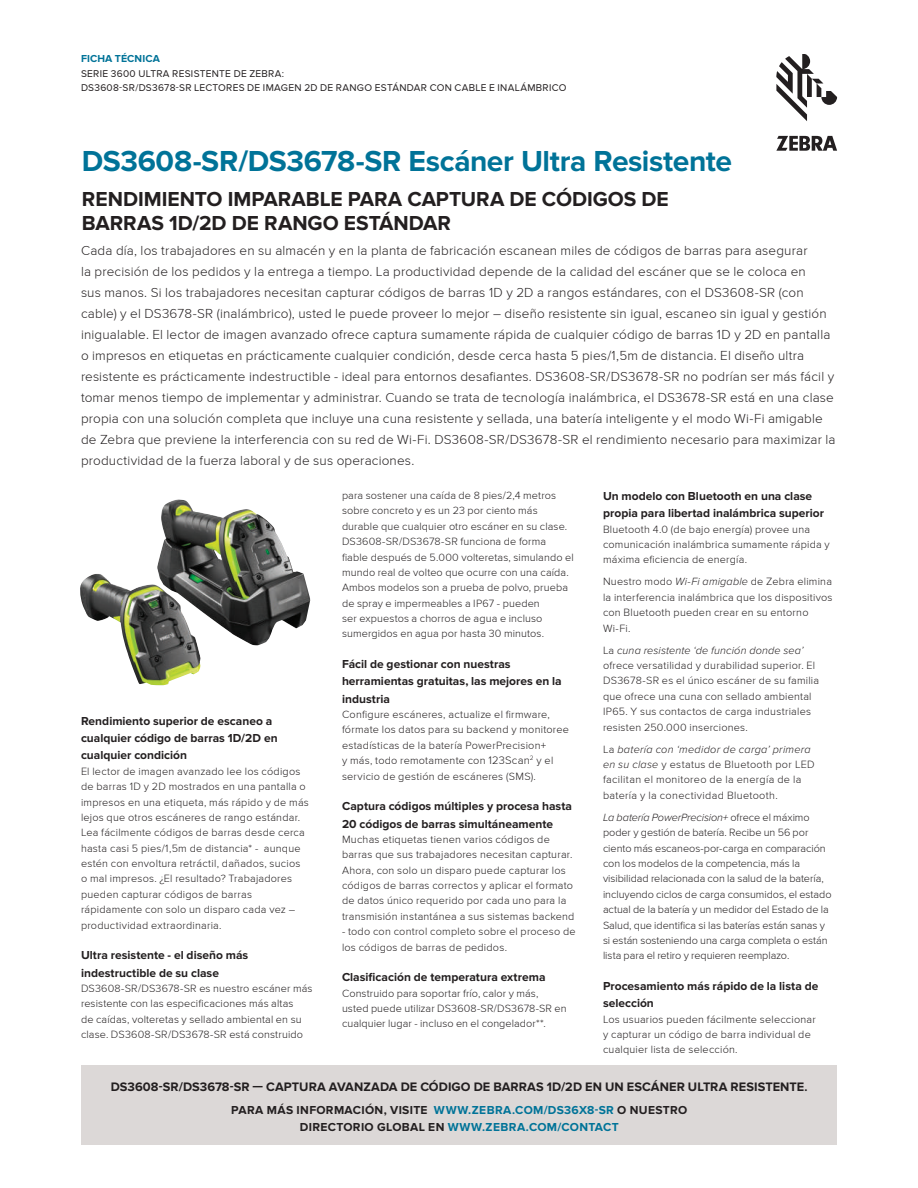
<style>
.page{position:relative;width:918px;height:1188px;background:#fff}
.page>*{position:absolute;margin:0;border:0;box-sizing:border-box;transform-origin:0 0}
.t1{font:700 30px "Proxima Nova";letter-spacing:-.015em;color:#007398}
.t2{font:700 21px/24px "Proxima Nova";letter-spacing:-.005em;color:#231f20}
.t3{font:300 13.5px/21px "Proxima Nova";letter-spacing:.01em;color:#231f20}
.t4{font:700 12.75px "Proxima Nova";letter-spacing:.005em;color:#231f20}
.t5{font:700 12px/17.2px "Proxima Nova";letter-spacing:.005em;color:#231f20}
.t6{font:700 12px/16.5px "Proxima Nova";letter-spacing:.03em;color:#231f20;text-align:center}
.t7{font:300 10.8px/15.3px "Proxima Nova";letter-spacing:.02em;color:#231f20}
.t8{font:300 10.8px/15.3px "Proxima Nova";letter-spacing:-.005em;color:#231f20}
.t9{font:700 10.5px "Proxima Nova";letter-spacing:.01em;color:#007398}
.t10{font:10.2px/14.2px "Proxima Nova";letter-spacing:.03em;color:#231f20}
.s1{font-size:11.25px}
.s2{font-style:italic}
.s3{font-size:12px}
.s4{color:#007398}
</style>
<div class="page">
<svg style="left:776px;top:54px;width:61px;height:67px"></svg>
<svg style="left:776px;top:136px;width:61px;height:15px"></svg>
<div style="left:81px;top:1065px;width:756px;height:79px;background:#dcd8d7"></div>
<img style="left:80px;top:499px;width:230px;height:187px">
<p class="t9" style="left:81px;top:53px;width:80px">FICHA TÉCNICA</p>
<p class="t10" style="left:81px;top:66px;width:487px">SERIE 3600 ULTRA RESISTENTE DE ZEBRA:<br>DS3608-SR/DS3678-SR LECTORES DE IMAGEN 2D DE RANGO ESTÁNDAR CON CABLE E INALÁMBRICO</p>
<h1 class="t1" style="left:82px;top:144px;width:652px">DS3608-SR/DS3678-SR Escáner Ultra Resistente</h1>
<h2 class="t2" style="left:82px;top:188px;width:588px">RENDIMIENTO IMPARABLE PARA CAPTURA DE CÓDIGOS DE<br>BARRAS 1D/2D DE RANGO ESTÁNDAR</h2>
<p class="t3" style="left:81px;top:241px;width:756px">Cada día, los trabajadores en su almacén y en la planta de fabricación escanean miles de códigos de barras para asegurar<br>la precisión de los pedidos y la entrega a tiempo. La productividad depende de la calidad del escáner que se le coloca en<br>sus manos. Si los trabajadores necesitan capturar códigos de barras 1D y 2D a rangos estándares, con el DS3608-SR (con cable) y el DS3678-SR (inalámbrico), usted le puede proveer lo mejor – diseño resistente sin igual, escaneo sin igual y gestión inigualable. El lector de imagen avanzado ofrece captura sumamente rápida de cualquier código de barras 1D y 2D en pantalla o impresos en etiquetas en prácticamente cualquier condición, desde cerca hasta 5 pies/1,5m de distancia. El diseño ultra resistente es prácticamente indestructible - ideal para entornos desafiantes. DS3608-SR/DS3678-SR no podrían ser más fácil y tomar menos tiempo de implementar y administrar. Cuando se trata de tecnología inalámbrica, el DS3678-SR está en una clase propia con una solución completa que incluye una cuna resistente y sellada, una batería inteligente y el modo Wi-Fi amigable de Zebra que previene la interferencia con su red de Wi-Fi. DS3608-SR/DS3678-SR el rendimiento necesario para maximizar la productividad de la fuerza laboral y de sus operaciones.</p>
<p class="t5" style="left:81px;top:713px;width:198px">Rendimiento superior de escaneo a cualquier código de barras 1D/2D en cualquier condición</p>
<p class="t7" style="left:81px;top:764px;width:229px">El lector de imagen avanzado lee los códigos de barras 1D y 2D mostrados en una pantalla o impresos en una etiqueta, más rápido y de más lejos que otros escáneres de rango estándar.<br>Lea fácilmente códigos de barras desde cerca hasta casi 5 pies/1,5m de distancia* - aunque estén con envoltura retráctil, dañados, sucios o mal impresos. ¿El resultado? Trabajadores pueden capturar códigos de barras rápidamente con solo un disparo cada vez – productividad extraordinaria.</p>
<p class="t5" style="left:81px;top:947px;width:169px">Ultra resistente - el diseño más indestructible de su clase</p>
<p class="t7" style="left:81px;top:981px;width:233px">DS3608-SR/DS3678-SR es nuestro escáner más resistente con las especificaciones más altas<br>de caídas, volteretas y sellado ambiental en su clase. DS3608-SR/DS3678-SR está construido</p>
<p class="t7" style="left:342px;top:488px;width:233px">para sostener una caída de 8 pies/2,4 metros sobre concreto y es un 23 por ciento más durable que cualquier otro escáner en su clase.<br>DS3608-SR/DS3678-SR funciona de forma fiable después de 5.000 volteretas, simulando el mundo real de volteo que ocurre con una caída.<br>Ambos modelos son a prueba de polvo, prueba de spray e impermeables a IP67 - pueden<br>ser expuestos a chorros de agua e incluso sumergidos en agua por hasta 30 minutos.</p>
<p class="t5" style="left:342px;top:656px;width:221px">Fácil de gestionar con nuestras herramientas gratuitas, las mejores en la industria</p>
<p class="t7" style="left:342px;top:707px;width:229px">Configure escáneres, actualize el firmware, fórmate los datos para su backend y monitoree estadísticas de la batería PowerPrecision+<br>y más, todo remotamente con <span class="s1">123Scan</span><sup>2</sup> y el servicio de gestión de escáneres (SMS).</p>
<p class="t5" style="left:342px;top:798px;width:232px">Captura códigos múltiples y procesa hasta<br>20 códigos de barras simultáneamente</p>
<p class="t7" style="left:342px;top:832px;width:234px">Muchas etiquetas tienen varios códigos de barras que sus trabajadores necesitan capturar.<br>Ahora, con solo un disparo puede capturar los códigos de barras correctos y aplicar el formato de datos único requerido por cada uno para la transmisión instantánea a sus sistemas backend</p>
<p class="t7" style="left:342px;top:924px;width:235px">- todo con control completo sobre el proceso de los códigos de barras de pedidos.</p>
<p class="t5" style="left:342px;top:969px;width:205px">Clasificación de temperatura extrema</p>
<p class="t7" style="left:342px;top:986px;width:226px">Construido para soportar frío, calor y más, usted puede utilizar DS3608-SR/DS3678-SR en cualquier lugar - incluso en el congelador**.</p>
<p class="t5" style="left:603px;top:488px;width:223px">Un modelo con Bluetooth en una clase propia para libertad inalámbrica superior</p>
<p class="t7" style="left:603px;top:522px;width:228px">Bluetooth 4.0 (de bajo energía) provee una comunicación inalámbrica sumamente rápida y máxima eficiencia de energía.</p>
<p class="t7" style="left:603px;top:575px;width:231px">Nuestro modo <span class="s2">Wi-Fi amigable</span> de Zebra elimina la interferencia inalámbrica que los dispositivos con Bluetooth pueden crear en su entorno Wi-Fi.</p>
<p class="t7" style="left:603px;top:643px;width:218px">La <span class="s2">cuna resistente ‘de función donde sea’ </span>ofrece versatilidad y durabilidad superior. El DS3678-SR es el único escáner de su familia que ofrece una cuna con sellado ambiental IP65. Y sus contactos de carga industriales resisten 250.000 inserciones.</p>
<p class="t7" style="left:603px;top:742px;width:213px">La <span class="s2">batería con ‘medidor de carga’ primera en su clase</span> y estatus de Bluetooth por LED facilitan el monitoreo de la energía de la batería y la conectividad Bluetooth.</p>
<p class="t8" style="left:603px;top:810px;width:230px"><span class="s2">La batería PowerPrecision+</span> ofrece el máximo poder y gestión de batería. Recibe un 56 por ciento más escaneos-por-carga en comparación con los modelos de la competencia, más la visibilidad relacionada con la salud de la batería, incluyendo ciclos de carga consumidos, el estado actual de la batería y un medidor del Estado de la Salud, que identifica si las baterías están sanas y si están sosteniendo una carga completa o están lista para el retiro y requieren reemplazo.</p>
<p class="t5" style="left:603px;top:978px;width:217px">Procesamiento más rápido de la lista de selección</p>
<p class="t7" style="left:603px;top:1012px;width:214px">Los usuarios pueden fácilmente seleccionar y capturar un código de barra individual de cualquier lista de selección.</p>
<p class="t4" style="left:111px;top:1079px;width:698px">DS3608-SR/DS3678-SR — CAPTURA AVANZADA DE CÓDIGO DE BARRAS 1D/2D EN UN ESCÁNER ULTRA RESISTENTE<span class="s3">.</span></p>
<p class="t6" style="left:231px;top:1102px;width:457px">PARA MÁS INFORMACIÓN, VISITE <span class="s4">WWW.ZEBRA.COM/DS36X8-SR</span> O NUESTRO<br>DIRECTORIO GLOBAL EN <span class="s4">WWW.ZEBRA.COM/CONTACT</span></p>
</div>
